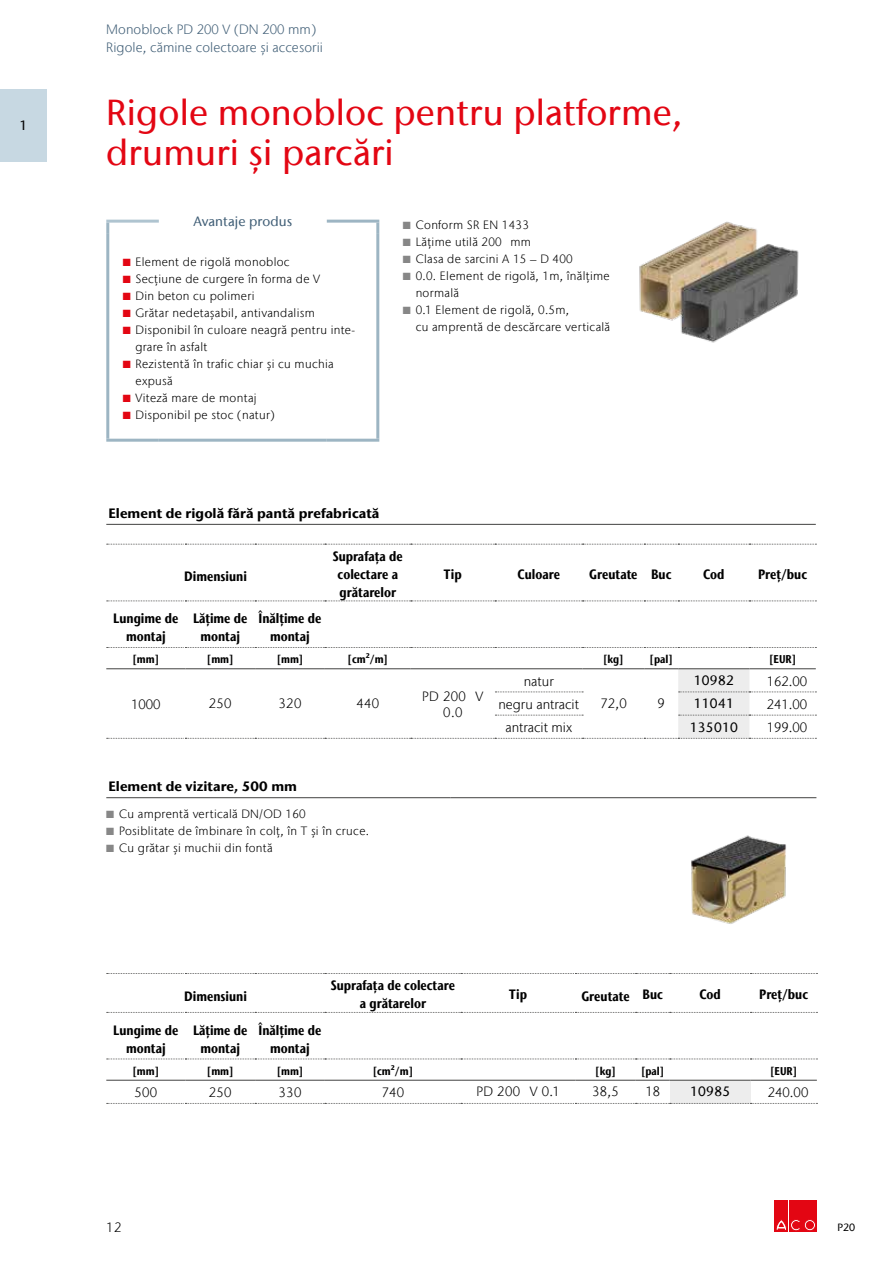
<style>
.page{position:relative;width:893px;height:1263px;background:#fff}
.page>*{position:absolute;margin:0;border:0;box-sizing:border-box;transform-origin:0 0}
.t1{font:500 36px/39.6px "Stone Sans IIITC Com";letter-spacing:.005em;color:#e30613}
.t2{font:700 condensed 13.5px/17.9px "Stone Sans IIITC Com";color:#000;text-align:center}
.t3{font:300 13.5px/16.2px "Stone Sans IIITC Com";color:#000;text-align:center}
.t4{font:700 13.5px "Stone Sans IIITC Com";color:#000}
.t5{font:300 13.5px/17.9px "Stone Sans IIITC Com";letter-spacing:.005em;color:#415f77}
.t6{font:500 13.5px "Stone Sans IIITC Com";letter-spacing:.025em;color:#000}
.t7{font:500 13.5px "Stone Sans IIITC Com";letter-spacing:.005em;color:#415f77}
.t8{font:300 12px/17px "Stone Sans IIITC Com";letter-spacing:.025em;color:#000}
.t9{font:700 condensed 11.25px "Stone Sans IIITC Com";color:#000}
.t10{font:500 10.5px "Stone Sans IIITC Com";color:#000}
.s1{color:#e30613}
.s2{color:#878787}
</style>
<div class="page">
<div style="left:775px;top:1200px;width:13px;height:32px;background:#e30613"></div>
<div style="left:789px;top:1200px;width:13px;height:32px;background:#e30613"></div>
<svg style="left:776px;top:1219px;width:24px;height:12px"></svg>
<div style="left:803px;top:1200px;width:13px;height:32px;background:#e30613"></div>
<svg style="left:804px;top:1219px;width:11px;height:12px"></svg>
<div style="left:804px;top:1219px;width:12px;height:12px;border:1px solid #e30613;border-radius:50%"></div>
<div style="left:806px;top:1221px;width:7px;height:8px;background:#e30613;border-radius:50%"></div>
<div style="left:806px;top:1221px;width:7px;height:8px;border:1px solid #e30613;border-radius:50%"></div>
<div style="left:0;top:89px;width:47px;height:73px;background:#c7d8e2"></div>
<hr style="left:106px;top:220px;width:53px;height:3px;background:#afc4d0">
<svg style="left:106px;top:223px;width:3px;height:11px"></svg>
<hr style="left:327px;top:220px;width:52px;height:3px;background:#9db5c3">
<svg style="left:376px;top:223px;width:3px;height:11px"></svg>
<hr style="left:106px;top:234px;width:3px;height:205px;background:#9db5c3">
<hr style="left:376px;top:234px;width:3px;height:205px;background:#9db5c3">
<hr style="left:106px;top:439px;width:53px;height:3px;background:#9db5c3">
<hr style="left:159px;top:439px;width:168px;height:3px;background:#9db5c3">
<hr style="left:327px;top:439px;width:52px;height:3px;background:#9db5c3">
<hr style="left:106px;top:524px;width:710px;height:1px;background:#575756">
<svg style="left:107px;top:669px;width:709px;height:70px"></svg>
<svg style="left:107px;top:544px;width:709px;height:1px"></svg>
<svg style="left:107px;top:600px;width:709px;height:1px"></svg>
<svg style="left:107px;top:647px;width:709px;height:1px"></svg>
<hr style="left:106px;top:668px;width:79px;height:1px;background:#575756">
<hr style="left:185px;top:668px;width:70px;height:1px;background:#575756">
<hr style="left:255px;top:668px;width:70px;height:1px;background:#575756">
<hr style="left:325px;top:668px;width:86px;height:1px;background:#575756">
<hr style="left:411px;top:668px;width:84px;height:1px;background:#575756">
<hr style="left:495px;top:668px;width:88px;height:1px;background:#575756">
<hr style="left:583px;top:668px;width:61px;height:1px;background:#575756">
<hr style="left:644px;top:668px;width:34px;height:1px;background:#575756">
<hr style="left:678px;top:668px;width:71px;height:1px;background:#575756">
<hr style="left:749px;top:668px;width:67px;height:1px;background:#575756">
<hr style="left:106px;top:797px;width:345px;height:1px;background:#575756">
<hr style="left:451px;top:797px;width:365px;height:1px;background:#575756">
<img style="left:691px;top:835px;width:95px;height:89px">
<div style="left:670px;top:1080px;width:80px;height:23px;background:#ededed"></div>
<hr style="left:750px;top:1080px;width:67px;height:1px;background:#575756">
<svg style="left:107px;top:973px;width:710px;height:1px"></svg>
<svg style="left:107px;top:1012px;width:710px;height:1px"></svg>
<svg style="left:107px;top:1058px;width:710px;height:1px"></svg>
<svg style="left:107px;top:1103px;width:710px;height:1px"></svg>
<hr style="left:106px;top:1080px;width:79px;height:1px;background:#575756">
<hr style="left:185px;top:1080px;width:70px;height:1px;background:#575756">
<hr style="left:255px;top:1080px;width:70px;height:1px;background:#575756">
<hr style="left:325px;top:1080px;width:136px;height:1px;background:#575756">
<hr style="left:461px;top:1080px;width:114px;height:1px;background:#575756">
<hr style="left:575px;top:1080px;width:61px;height:1px;background:#575756">
<hr style="left:636px;top:1080px;width:34px;height:1px;background:#575756">
<hr style="left:670px;top:1080px;width:80px;height:1px;background:#575756">
<img style="left:639px;top:221px;width:160px;height:122px">
<p class="t6" style="left:19px;top:117px;width:9px">1</p>
<p class="t5" style="left:106px;top:20px;width:218px">Monoblock PD 200 V (DN 200 mm)<br>Rigole, cămine colectoare și accesorii</p>
<h1 class="t1" style="left:106px;top:92px;width:578px">Rigole monobloc pentru platforme, drumuri și parcări</h1>
<p class="t7" style="left:193px;top:213px;width:100px">Avantaje produs</p>
<p class="t8" style="left:123px;top:253px;width:169px"><span class="s1">■</span> Element de rigolă monobloc</p>
<p class="t8" style="left:123px;top:270px;width:199px"><span class="s1">■</span> Secțiune de curgere în forma de V</p>
<p class="t8" style="left:123px;top:287px;width:133px"><span class="s1">■</span> Din beton cu polimeri</p>
<p class="t8" style="left:123px;top:304px;width:194px"><span class="s1">■</span> Grătar nedetașabil, antivandalism</p>
<p class="t8" style="left:135px;top:321px;width:221px;text-indent:-13px"><span class="s1">■</span> Disponibil în culoare neagră pentru inte&shy;grare în asfalt</p>
<p class="t8" style="left:135px;top:355px;width:200px;text-indent:-13px"><span class="s1">■</span> Rezistentă în trafic chiar și cu muchia expusă</p>
<p class="t8" style="left:123px;top:389px;width:135px"><span class="s1">■</span> Viteză mare de montaj</p>
<p class="t8" style="left:123px;top:406px;width:154px"><span class="s1">■</span> Disponibil pe stoc (natur)</p>
<p class="t8" style="left:403px;top:216px;width:128px"><span class="s2">■</span> Conform SR EN 1433</p>
<p class="t8" style="left:403px;top:233px;width:130px"><span class="s2">■</span> Lățime utilă 200 mm</p>
<p class="t8" style="left:403px;top:250px;width:171px"><span class="s2">■</span> Clasa de sarcini A 15 – D 400</p>
<p class="t8" style="left:416px;top:267px;width:196px;text-indent:-13px"><span class="s2">■</span> 0.0. Element de rigolă, 1m, înălțime normală</p>
<p class="t8" style="left:416px;top:301px;width:196px;text-indent:-13px"><span class="s2">■</span> 0.1 Element de rigolă, 0.5m,<br>cu amprentă de descărcare verticală</p>
<p class="t4" style="left:108px;top:504px;width:272px">Element de rigolă fără pantă prefabricată</p>
<p class="t2" style="left:184px;top:567px;width:64px">Dimensiuni</p>
<p class="t2" style="left:333px;top:547px;width:72px">Suprafața de colectare a grătarelor</p>
<p class="t2" style="left:444px;top:565px;width:19px">Tip</p>
<p class="t2" style="left:518px;top:565px;width:44px">Culoare</p>
<p class="t2" style="left:589px;top:565px;width:84px">Greutate Buc</p>
<p class="t2" style="left:703px;top:565px;width:23px">Cod</p>
<p class="t2" style="left:758px;top:565px;width:50px">Preț/buc</p>
<p class="t2" style="left:113px;top:609px;width:67px">Lungime de montaj</p>
<p class="t2" style="left:193px;top:609px;width:56px">Lățime de montaj</p>
<p class="t2" style="left:258px;top:609px;width:65px">Înălțime de montaj</p>
<p class="t9" style="left:133px;top:652px;width:28px">[mm]</p>
<p class="t9" style="left:207px;top:652px;width:28px">[mm]</p>
<p class="t9" style="left:277px;top:652px;width:28px">[mm]</p>
<p class="t9" style="left:348px;top:652px;width:42px">[cm²/m]</p>
<p class="t9" style="left:603px;top:652px;width:22px">[kg]</p>
<p class="t9" style="left:650px;top:652px;width:25px">[pal]</p>
<p class="t9" style="left:769px;top:652px;width:28px">[EUR]</p>
<p class="t3" style="left:131px;top:696px;width:31px">1000</p>
<p class="t3" style="left:209px;top:695px;width:24px">250</p>
<p class="t3" style="left:279px;top:695px;width:24px">320</p>
<p class="t3" style="left:356px;top:695px;width:24px">440</p>
<p class="t3" style="left:422px;top:688px;width:63px">PD 200 V<br>0.0</p>
<p class="t6" style="left:694px;top:672px;width:42px">10982</p>
<p class="t3" style="left:767px;top:673px;width:42px">162.00</p>
<p class="t3" style="left:524px;top:673px;width:32px">natur</p>
<p class="t3" style="left:498px;top:696px;width:82px">negru antracit</p>
<p class="t6" style="left:694px;top:695px;width:42px">11041</p>
<p class="t3" style="left:767px;top:696px;width:42px">241.00</p>
<p class="t3" style="left:505px;top:719px;width:68px">antracit mix</p>
<p class="t6" style="left:690px;top:718px;width:50px">135010</p>
<p class="t3" style="left:767px;top:719px;width:42px">199.00</p>
<p class="t3" style="left:600px;top:695px;width:28px">72,0</p>
<p class="t3" style="left:658px;top:695px;width:9px">9</p>
<p class="t4" style="left:108px;top:778px;width:190px">Element de vizitare, 500 mm</p>
<p class="t8" style="left:106px;top:806px;width:201px"><span class="s2">■</span> Cu amprentă verticală DN/OD 160</p>
<p class="t8" style="left:106px;top:823px;width:264px"><span class="s2">■</span> Posiblitate de îmbinare în colț, în T și în cruce.</p>
<p class="t8" style="left:106px;top:840px;width:168px"><span class="s2">■</span> Cu grătar și muchii din fontă</p>
<p class="t2" style="left:184px;top:987px;width:64px">Dimensiuni</p>
<p class="t2" style="left:331px;top:976px;width:126px">Suprafața de colectare a grătarelor</p>
<p class="t2" style="left:509px;top:985px;width:19px">Tip</p>
<p class="t2" style="left:581px;top:987px;width:83px">Greutate Buc</p>
<p class="t2" style="left:699px;top:985px;width:23px">Cod</p>
<p class="t2" style="left:759px;top:985px;width:50px">Preț/buc</p>
<p class="t2" style="left:113px;top:1021px;width:67px">Lungime de montaj</p>
<p class="t2" style="left:193px;top:1021px;width:56px">Lățime de montaj</p>
<p class="t2" style="left:258px;top:1021px;width:65px">Înălțime de montaj</p>
<p class="t9" style="left:133px;top:1064px;width:28px">[mm]</p>
<p class="t9" style="left:207px;top:1064px;width:28px">[mm]</p>
<p class="t9" style="left:277px;top:1064px;width:28px">[mm]</p>
<p class="t9" style="left:373px;top:1064px;width:42px">[cm²/m]</p>
<p class="t9" style="left:595px;top:1064px;width:22px">[kg]</p>
<p class="t9" style="left:641px;top:1064px;width:25px">[pal]</p>
<p class="t9" style="left:770px;top:1064px;width:28px">[EUR]</p>
<p class="t3" style="left:134px;top:1084px;width:24px">500</p>
<p class="t3" style="left:209px;top:1084px;width:24px">250</p>
<p class="t3" style="left:279px;top:1084px;width:24px">330</p>
<p class="t3" style="left:382px;top:1084px;width:24px">740</p>
<p class="t3" style="left:476px;top:1083px;width:85px">PD 200 V 0.1</p>
<p class="t3" style="left:592px;top:1083px;width:28px">38,5</p>
<p class="t3" style="left:645px;top:1083px;width:16px">18</p>
<p class="t6" style="left:690px;top:1083px;width:42px">10985</p>
<p class="t3" style="left:768px;top:1084px;width:42px">240.00</p>
<p class="t3" style="left:106px;top:1219px;width:17px">12</p>
<p class="t10" style="left:837px;top:1221px;width:19px">P20</p>
</div>
